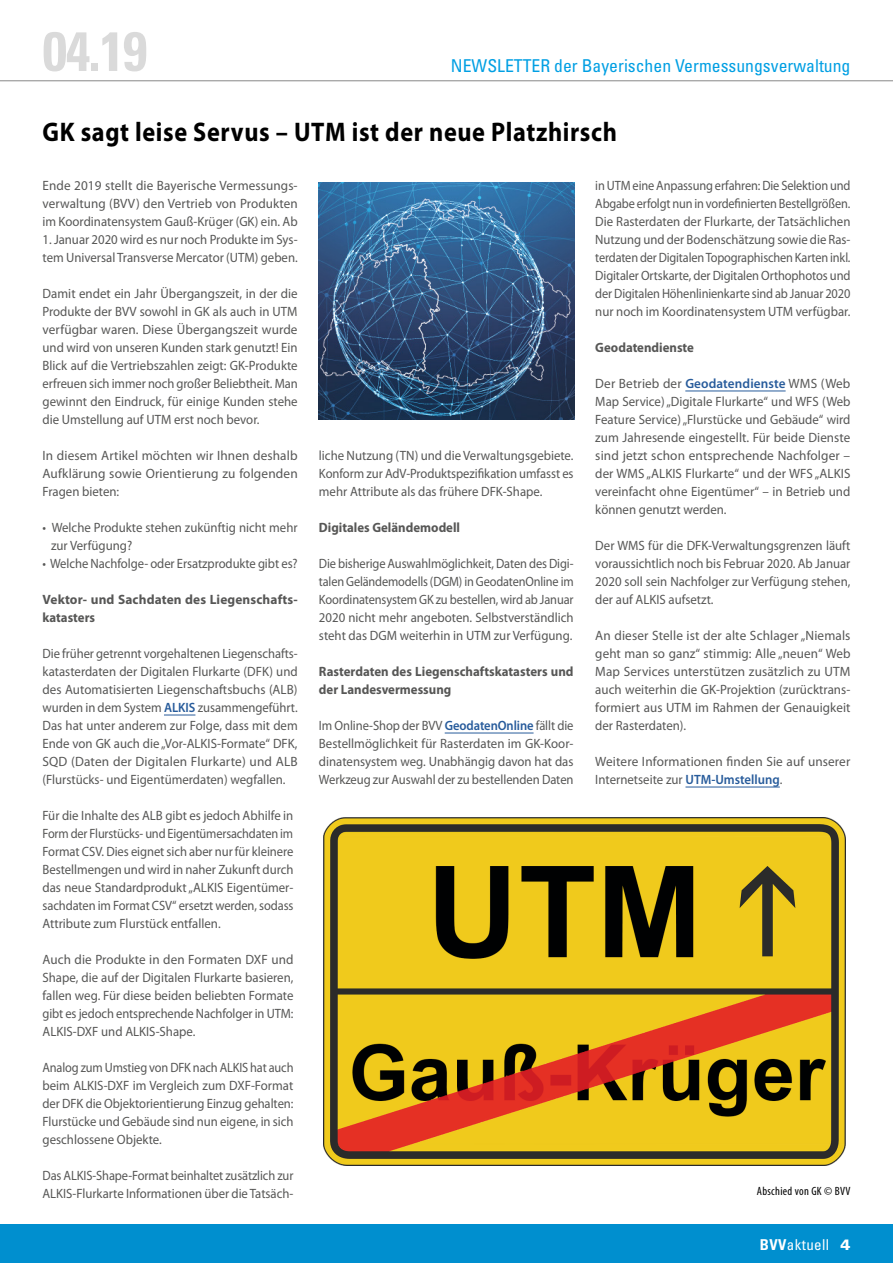
<style>
.page{position:relative;width:893px;height:1263px;background:#fff}
.page>*{position:absolute;margin:0;border:0;box-sizing:border-box;transform-origin:0 0}
.t1{font:700 condensed 55.2px "Univers";color:#dadada}
.t2{font:700 27px "Myriad Pro";letter-spacing:.025em;color:#000;scale:.9 1}
.t3{font:condensed 17.7px "Univers";color:#009fe3}
.t4{font:condensed 15px "Univers";letter-spacing:.025em;color:#fff}
.t5{font:13.5px/18px "Myriad Pro";color:#575756;text-align:justify}
.t6{font:13.5px/18px "Myriad Pro";color:#575756;text-align:justify;scale:.92 1}
.t7{font:13.5px/18px "Myriad Pro";color:#575756;text-align:justify;scale:.95 1}
.t8{font:13.5px/18px "Myriad Pro";color:#575756;text-align:justify;scale:.93 1}
.t9{font:13.5px/18px "Myriad Pro";color:#575756;text-align:justify;scale:.96 1}
.t10{font:700 13.5px/18px "Myriad Pro";color:#575756;scale:.95 1}
.t11{font:700 13.5px/18px "Myriad Pro";color:#575756}
.t12{font:13.5px "Myriad Pro";color:#575756;scale:.94 1}
.t13{font:condensed 12px "Myriad Pro";letter-spacing:.025em;color:#000}
.s1{font-weight:600;color:#275b9b}
.s2{font-weight:700}
.s3{font-family:"Univers CE";font-weight:900;font-stretch:normal}
</style>
<div class="page">
<div style="left:0;top:1225px;width:893px;height:38px;background:#008fcf"></div>
<hr style="left:0;top:80px;width:893px;height:1px;background:#878787">
<hr style="left:164px;top:715px;width:31px;height:1px;background:#275b9b">
<hr style="left:445px;top:733px;width:89px;height:1px;background:#275b9b">
<hr style="left:685px;top:391px;width:101px;height:1px;background:#275b9b">
<hr style="left:685px;top:787px;width:95px;height:1px;background:#275b9b">
<img style="left:324px;top:817px;width:521px;height:348px">
<img style="left:319px;top:183px;width:255px;height:236px">
<h1 class="t1" style="left:43px;top:17px;width:106px">04.19</h1>
<h3 class="t3" style="left:451px;top:55px;width:401px">NEWSLETTER der Bayerischen Vermessungsverwaltung</h3>
<h2 class="t2" style="left:43px;top:115px;width:640px">GK sagt leise Servus – UTM ist der neue Platzhirsch</h2>
<p class="t5" style="left:43px;top:176px;width:257px">Ende 2019 stellt die Bayerische Vermessungs&shy;verwaltung (BVV) den Vertrieb von Produkten im Koordinatensystem Gauß-Krüger (GK) ein. Ab</p>
<p class="t7" style="left:43px;top:230px;width:270px">1. Januar 2020 wird es nur noch Produkte im Sys&shy;tem Universal Transverse Mercator (UTM) geben.</p>
<p class="t9" style="left:43px;top:284px;width:267px">Damit endet ein Jahr Übergangszeit, in der die Produkte der BVV sowohl in GK als auch in UTM verfügbar waren. Diese Übergangszeit wurde und wird von unseren Kunden stark genutzt! Ein Blick auf die Vertriebszahlen zeigt: GK-Produkte erfreuen sich immer noch großer Beliebtheit. Man gewinnt den Eindruck, für einige Kunden stehe die Umstellung auf UTM erst noch bevor.</p>
<p class="t5" style="left:43px;top:446px;width:257px">In diesem Artikel möchten wir Ihnen deshalb Aufklärung sowie Orientierung zu folgenden Fragen bieten:</p>
<p class="t7" style="left:51px;top:518px;width:261px;text-indent:-9px">• Welche Produkte stehen zukünftig nicht mehr zur Verfügung?</p>
<p class="t12" style="left:43px;top:555px;width:273px">• Welche Nachfolge- oder Ersatzprodukte gibt es?</p>
<p class="t11" style="left:43px;top:590px;width:257px">Vektor- und Sachdaten des Liegenschafts&shy;katasters</p>
<p class="t8" style="left:43px;top:644px;width:276px">Die früher getrennt vorgehaltenen Liegenschafts&shy;katasterdaten der Digitalen Flurkarte (DFK) und des Automatisierten Liegenschaftsbuchs (ALB) wurden in dem System <span class="s1">ALKIS</span> zusammengeführt.<br>Das hat unter anderem zur Folge, dass mit dem Ende von GK auch die „Vor-ALKIS-Formate“ DFK, SQD (Daten der Digitalen Flurkarte) und ALB (Flurstücks- und Eigentümerdaten) wegfallen.</p>
<p class="t7" style="left:43px;top:806px;width:266px">Für die Inhalte des ALB gibt es jedoch Abhilfe in Form der Flurstücks- und Eigentümersachdaten im Format CSV. Dies eignet sich aber nur für kleinere Bestellmengen und wird in naher Zukunft durch das neue Standardprodukt „ALKIS Eigentümer&shy;sachdaten im Format CSV“ ersetzt werden, sodass Attribute zum Flurstück entfallen.</p>
<p class="t5" style="left:43px;top:950px;width:252px">Auch die Produkte in den Formaten DXF und Shape, die auf der Digitalen Flurkarte basieren, fallen weg. Für diese beiden beliebten Formate gibt es jedoch entsprechende Nachfolger in UTM:<br>ALKIS-DXF und ALKIS-Shape.</p>
<p class="t6" style="left:43px;top:1058px;width:274px">Analog zum Umstieg von DFK nach ALKIS hat auch beim ALKIS-DXF im Vergleich zum DXF-Format der DFK die Objektorientierung Einzug gehalten:<br>Flurstücke und Gebäude sind nun eigene, in sich geschlossene Objekte.</p>
<p class="t6" style="left:43px;top:1166px;width:274px">Das ALKIS-Shape-Format beinhaltet zusätzlich zur<br>ALKIS-Flurkarte Informationen über die Tatsäch-</p>
<p class="t7" style="left:319px;top:446px;width:270px">liche Nutzung (TN) und die Verwaltungsgebiete.<br>Konform zur AdV-Produktspezifikation umfasst es mehr Attribute als das frühere DFK-Shape.</p>
<p class="t10" style="left:319px;top:518px;width:150px">Digitales Geländemodell</p>
<p class="t6" style="left:319px;top:554px;width:278px">Die bisherige Auswahlmöglichkeit, Daten des Digi&shy;talen Geländemodells (DGM) in GeodatenOnline im Koordinatensystem GK zu bestellen, wird ab Januar 2020 nicht mehr angeboten. Selbstverständlich steht das DGM weiterhin in UTM zur Verfügung.</p>
<p class="t10" style="left:319px;top:662px;width:270px">Rasterdaten des Liegenschaftskatasters und der Landesvermessung</p>
<p class="t8" style="left:319px;top:716px;width:275px">Im Online-Shop der BVV <span class="s1">GeodatenOnline</span> fällt die Bestellmöglichkeit für Rasterdaten im GK-Koor&shy;dinatensystem weg. Unabhängig davon hat das Werkzeug zur Auswahl der zu bestellenden Daten</p>
<p class="t6" style="left:595px;top:176px;width:279px">in UTM eine Anpassung erfahren: Die Selektion und Abgabe erfolgt nun in vordefinierten Bestellgrößen.<br>Die Rasterdaten der Flurkarte, der Tatsächlichen Nutzung und der Bodenschätzung sowie die Ras&shy;terdaten der Digitalen Topographischen Karten inkl.<br>Digitaler Ortskarte, der Digitalen Orthophotos und der Digitalen Höhenlinienkarte sind ab Januar 2020 nur noch im Koordinatensystem UTM verfügbar.</p>
<p class="t10" style="left:595px;top:338px;width:105px">Geodatendienste</p>
<p class="t5" style="left:595px;top:374px;width:257px">Der Betrieb der <span class="s1">Geodatendienste</span> WMS (Web Map Service) „Digitale Flurkarte“ und WFS (Web Feature Service) „Flurstücke und Gebäude“ wird zum Jahresende eingestellt. Für beide Dienste sind jetzt schon entsprechende Nachfolger – der WMS „ALKIS Flurkarte“ und der WFS „ALKIS vereinfacht ohne Eigentümer“ – in Betrieb und können genutzt werden.</p>
<p class="t7" style="left:595px;top:536px;width:270px">Der WMS für die DFK-Verwaltungsgrenzen läuft voraussichtlich noch bis Februar 2020. Ab Januar 2020 soll sein Nachfolger zur Verfügung stehen, der auf ALKIS aufsetzt.</p>
<p class="t5" style="left:595px;top:626px;width:257px">An dieser Stelle ist der alte Schlager „Niemals geht man so ganz“ stimmig: Alle „neuen“ Web Map Services unterstützen zusätzlich zu UTM auch weiterhin die GK-Projektion (zurücktrans&shy;formiert aus UTM im Rahmen der Genauigkeit der Rasterdaten).</p>
<p class="t5" style="left:595px;top:752px;width:257px">Weitere Informationen finden Sie auf unserer<br>Internetseite zur <span class="s1">UTM-Umstellung</span>.</p>
<p class="t13" style="left:757px;top:1184px;width:95px">Abschied von GK © BVV</p>
<p class="t4" style="left:760px;top:1235px;width:92px"><span class="s2">BVV</span>aktuell <span class="s3">4</span></p>
</div>
